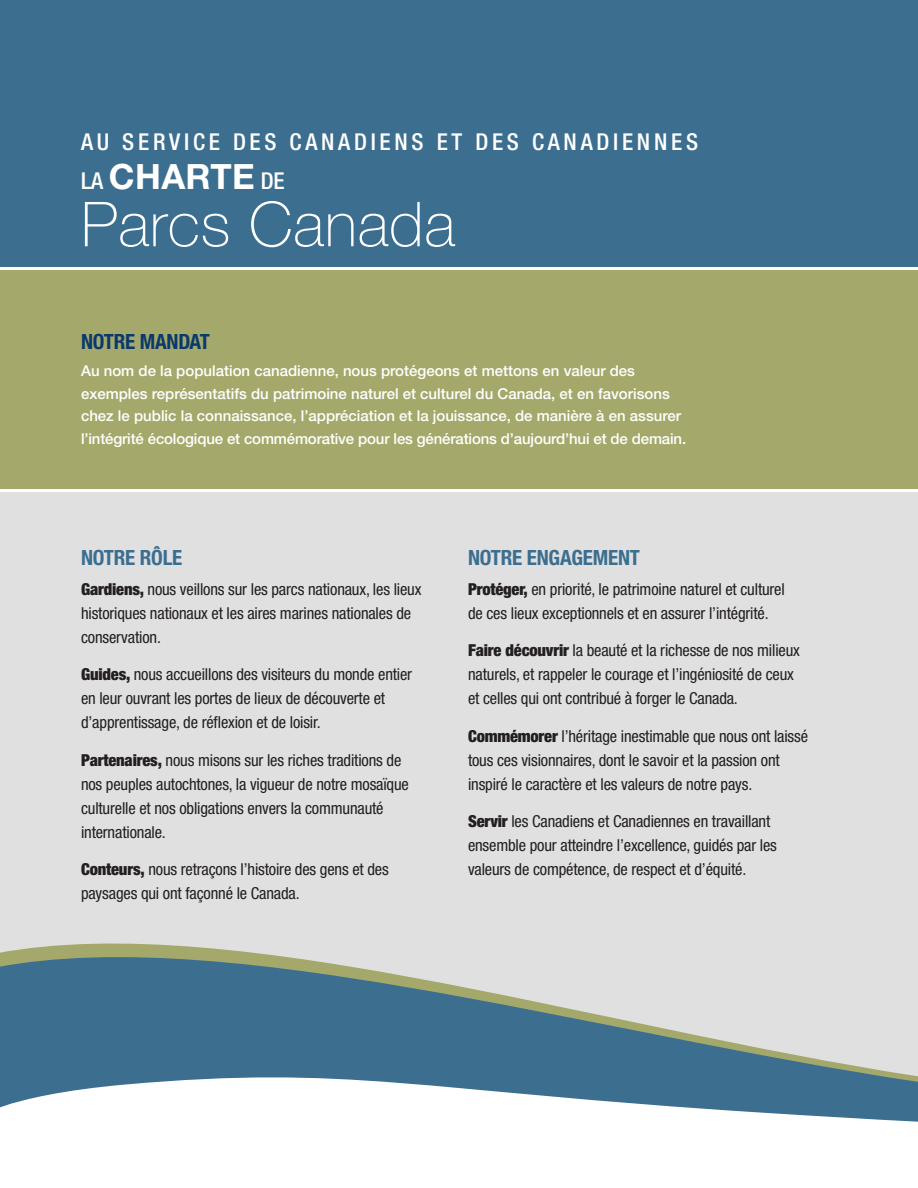
<style>
.page{position:relative;width:918px;height:1188px;background:#fff}
.page>*{position:absolute;margin:0;border:0;box-sizing:border-box;transform-origin:0 0}
.t1{font:100 61.95px "Helvetica Neue LT Std";letter-spacing:.01em;color:#fff}
.t2{font:700 34.95px "Helvetica Neue LT Std";letter-spacing:.01em;color:#fff}
.t3{font:500 condensed 23.25px "Helvetica Neue LT Std";letter-spacing:.16em;color:#fff}
.t4{font:700 condensed 21px "Helvetica Neue LT Std";letter-spacing:-.01em;color:#3c6e90}
.t5{font:700 condensed 21px "Helvetica Neue LT Std";letter-spacing:-.01em;color:#0a396d}
.t6{font:condensed 16.5px/24px "Helvetica Neue LT Std";letter-spacing:-.01em;color:#231f20}
.t7{font:500 15px/22.5px "Helvetica Neue LT Std";color:#fff}
.s1{font-weight:500;font-stretch:condensed;font-size:23.25px}
.s2{font-weight:900}
</style>
<div class="page">
<div style="left:0;top:492px;width:918px;height:409px;background:#e0e0e1"></div>
<div style="left:0;top:224px;width:918px;height:267px;background:#a4a96b"></div>
<div style="left:0;top:0;width:918px;height:268px;background:#3c6e90"></div>
<hr style="left:0;top:489px;width:918px;height:3px;background:#fff">
<hr style="left:0;top:267px;width:918px;height:3px;background:#fff">
<div style="left:0;top:901px;width:918px;height:14px;background:#e0e0e1"></div>
<svg style="left:0;top:915px;width:918px;height:207px;background:#99afbb"></svg>
<h3 class="t3" style="left:81px;top:134px;width:619px">AU SERVICE DES CANADIENS ET DES CANADIENNES</h3>
<h2 class="t2" style="left:81px;top:164px;width:205px"><span class="s1">LA</span> CHARTE <span class="s1">DE</span></h2>
<h1 class="t1" style="left:81px;top:202px;width:376px">Parcs Canada</h1>
<p class="t5" style="left:81px;top:333px;width:131px">NOTRE MANDAT</p>
<p class="t7" style="left:81px;top:361px;width:607px">Au nom de la population canadienne, nous protégeons et mettons en valeur des exemples représentatifs du patrimoine naturel et culturel du Canada, et en favorisons chez le public la connaissance, l’appréciation et la jouissance, de manière à en assurer l’intégrité écologique et commémorative pour les générations d’aujourd’hui et de demain.</p>
<p class="t4" style="left:81px;top:550px;width:103px">NOTRE RÔLE</p>
<p class="t6" style="left:81px;top:578px;width:342px"><span class="s2">Gardiens,</span> nous veillons sur les parcs nationaux, les lieux historiques nationaux et les aires marines nationales de conservation.</p>
<p class="t6" style="left:81px;top:664px;width:333px"><span class="s2">Guides,</span> nous accueillons des visiteurs du monde entier en leur ouvrant les portes de lieux de découverte et d’apprentissage, de réflexion et de loisir.</p>
<p class="t6" style="left:81px;top:749px;width:329px"><span class="s2">Partenaires,</span> nous misons sur les riches traditions de nos peuples autochtones, la vigueur de notre mosaïque culturelle et nos obligations envers la communauté internationale.</p>
<p class="t6" style="left:81px;top:859px;width:309px"><span class="s2">Conteurs,</span> nous retraçons l’histoire des gens et des paysages qui ont façonné le Canada.</p>
<p class="t4" style="left:468px;top:550px;width:174px">NOTRE ENGAGEMENT</p>
<p class="t6" style="left:468px;top:578px;width:318px"><span class="s2">Protéger,</span> en priorité, le patrimoine naturel et culturel de ces lieux exceptionnels et en assurer l’intégrité.</p>
<p class="t6" style="left:468px;top:640px;width:333px"><span class="s2">Faire découvrir</span> la beauté et la richesse de nos milieux naturels, et rappeler le courage et l’ingéniosité de ceux et celles qui ont contribué à forger le Canada.</p>
<p class="t6" style="left:468px;top:725px;width:342px"><span class="s2">Commémorer</span> l’héritage inestimable que nous ont laissé tous ces visionnaires, dont le savoir et la passion ont inspiré le caractère et les valeurs de notre pays.</p>
<p class="t6" style="left:468px;top:811px;width:310px"><span class="s2">Servir</span> les Canadiens et Canadiennes en travaillant ensemble pour atteindre l’excellence, guidés par les valeurs de compétence, de respect et d’équité.</p>
</div>
